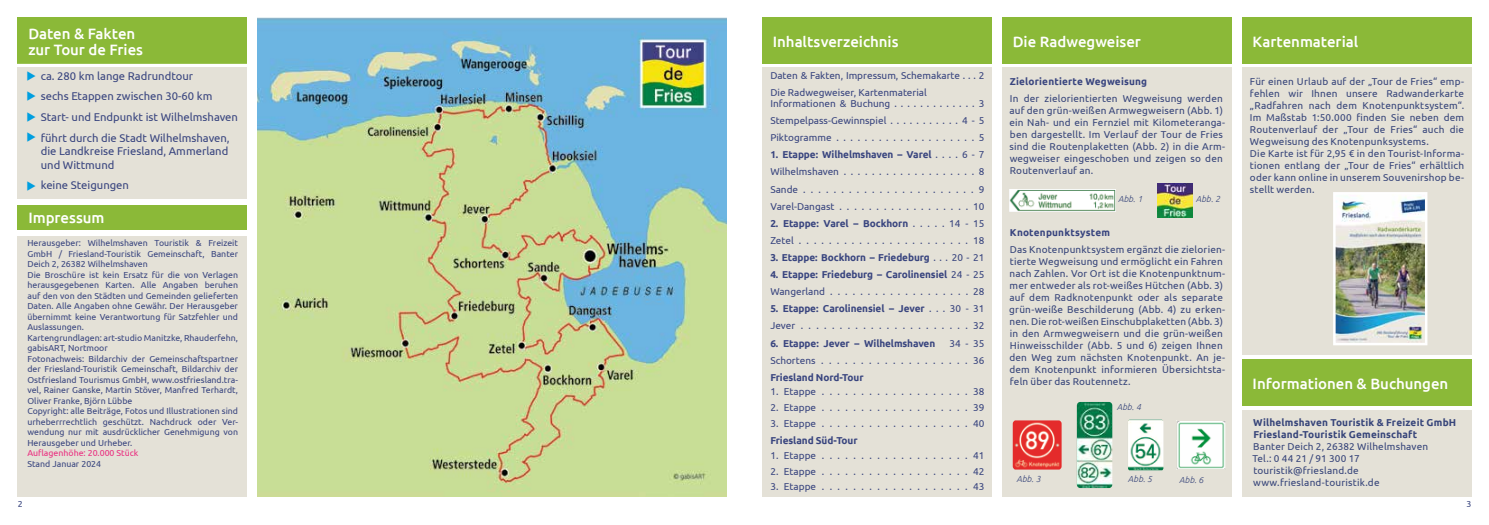
<style>
.page{position:relative;width:1489px;height:525px;background:#fff}
.page>*{position:absolute;margin:0;border:0;box-sizing:border-box;transform-origin:0 0}
.t1{font:500 15px/16.2px "Ubuntu";letter-spacing:-.005em;color:#fff}
.t2{font:11.25px/13.5px "Ubuntu";color:#39457f;text-align:justify}
.t3{font:10px/12px "Ubuntu";letter-spacing:.015em;color:#37457a}
.t4{font:10px/17.1px "Ubuntu";color:#39457f}
.t5{font:700 10px "Ubuntu";letter-spacing:-.01em;color:#39457f}
.t6{font:700 10px/12px "Ubuntu";letter-spacing:.02em;color:#37457a}
.t7{font:700 10px "Ubuntu";letter-spacing:.02em;color:#39457f}
.t8{font:8.75px/10.5px "Ubuntu";color:#39457f}
.t9{font:italic 300 8.75px "Ubuntu";letter-spacing:.02em;color:#37457a}
.t10{font:8.75px "Ubuntu";color:#ea2e7f}
.s1{color:#009fe0}
.s2{font-weight:700}
.s3{font-weight:400}
</style>
<div class="page">
<div style="left:1241px;top:410px;width:229px;height:86px;background:#e4e1d7"></div>
<div style="left:18px;top:18px;width:229px;height:46px;background:#8bb938"></div>
<div style="left:18px;top:67px;width:229px;height:132px;background:#e4e1d7"></div>
<div style="left:762px;top:67px;width:229px;height:429px;background:#e4e1d7"></div>
<img style="left:257px;top:18px;width:469px;height:478px">
<div style="left:1002px;top:67px;width:229px;height:429px;background:#e4e1d7"></div>
<div style="left:1002px;top:18px;width:229px;height:46px;background:#8bb938"></div>
<div style="left:762px;top:18px;width:229px;height:46px;background:#8bb938"></div>
<div style="left:1241px;top:67px;width:229px;height:288px;background:#e4e1d7"></div>
<div style="left:1241px;top:18px;width:229px;height:46px;background:#8bb938"></div>
<div style="left:1009px;top:189px;width:106px;height:22px;background:#f7faf8"></div>
<img style="left:1009px;top:190px;width:106px;height:21px">
<img style="left:1157px;top:183px;width:35px;height:34px">
<img style="left:1012px;top:420px;width:49px;height:49px">
<img style="left:1178px;top:422px;width:45px;height:45px">
<div style="left:1176px;top:420px;width:49px;height:49px;border:1px solid #e4e1d7"></div>
<img style="left:1128px;top:419px;width:35px;height:51px">
<img style="left:1076px;top:402px;width:36px;height:86px">
<div style="left:18px;top:236px;width:229px;height:260px;background:#e4e1d7"></div>
<div style="left:18px;top:206px;width:229px;height:24px;background:#8bb938"></div>
<img style="left:1335px;top:195px;width:89px;height:147px">
<div style="left:1332px;top:192px;width:95px;height:153px;border:2px solid #fff"></div>
<div style="left:1241px;top:359px;width:229px;height:46px;background:#8bb938"></div>
<h1 class="t1" style="left:28px;top:25px;width:116px">Daten &amp; Fakten zur Tour de Fries</h1>
<p class="t2" style="left:27px;top:68px;width:168px"><span class="s1">◆</span> ca. 280 km lange Radrundtour</p>
<p class="t2" style="left:27px;top:89px;width:187px"><span class="s1">◆</span> sechs Etappen zwischen 30-60 km</p>
<p class="t2" style="left:27px;top:110px;width:213px"><span class="s1">◆</span> Start- und Endpunkt ist Wilhelmshaven</p>
<p class="t2" style="left:41px;top:130px;width:190px;text-indent:-14px"><span class="s1">◆</span> führt durch die Stadt Wilhelmshaven, die Landkreise Friesland, Ammerland und Wittmund</p>
<p class="t2" style="left:41px;top:178px;width:90px">keine Steigungen</p>
<h1 class="t1" style="left:28px;top:209px;width:78px">Impressum</h1>
<p class="t8" style="left:27px;top:237px;width:212px">Herausgeber: Wilhelmshaven Touristik &amp; Freizeit GmbH / Friesland-Touristik Gemeinschaft, Banter Deich 2, 26382 Wilhelmshaven<br>Die Broschüre ist kein Ersatz für die von Verlagen herausgegebenen Karten. Alle Angaben beruhen auf den von den Städten und Gemeinden gelieferten Daten. Alle Angaben ohne Gewähr. Der Herausgeber übernimmt keine Verantwortung für Satzfehler und Auslassungen.<br>Kartengrundlagen: art-studio Manitzke, Rhauderfehn, gabisART, Nortmoor<br>Fotonachweis: Bildarchiv der Gemeinschaftspartner der Friesland-Touristik Gemeinschaft, Bildarchiv der Ostfriesland Tourismus GmbH, www.ostfriesland.tra&shy;vel, Rainer Ganske, Martin Stöver, Manfred Terhardt, Oliver Franke, Björn Lübbe<br>Copyright: alle Beiträge, Fotos und Illustrationen sind urheberrrechtlich geschützt. Nachdruck oder Ver&shy;wendung nur mit ausdrücklicher Genehmigung von Herausgeber und Urheber.</p>
<p class="t10" style="left:27px;top:448px;width:112px">Auflagenhöhe: 20.000 Stück</p>
<p class="t8" style="left:27px;top:458px;width:75px">Stand Januar 2024</p>
<h1 class="t1" style="left:772px;top:32px;width:127px">Inhaltsverzeichnis</h1>
<h1 class="t1" style="left:1012px;top:33px;width:130px">Die Radwegweiser</h1>
<p class="t4" style="left:770px;top:67px;width:215px;line-height:16.8px">Daten &amp; Fakten, Impressum, Schemakarte . . . 2<br>Die Radwegweiser, Kartenmaterial</p>
<p class="t4" style="left:770px;top:94px;width:215px;text-align:justify">Informationen &amp; Buchung . . . . . . . . . . . . . 3<br>Stempelpass-Gewinnspiel . . . . . . . . . . . 4 - 5<br>Piktogramme . . . . . . . . . . . . . . . . . . . . 5</p>
<p class="t4" style="left:770px;top:146px;width:216px;text-align:justify"><span class="s2">1. Etappe: Wilhelmshaven – Varel</span> . . . . 6 - 7<br>Wilhelmshaven . . . . . . . . . . . . . . . . . . . 8<br>Sande . . . . . . . . . . . . . . . . . . . . . . . 9<br>Varel-Dangast . . . . . . . . . . . . . . . . . . 10</p>
<p class="t4" style="left:770px;top:214px;width:216px"><span class="s2">2. Etappe: Varel – Bockhorn</span> . . . . . 14 - 15<br>Zetel . . . . . . . . . . . . . . . . . . . . . . . 18</p>
<p class="t5" style="left:770px;top:251px;width:216px">3. Etappe: Bockhorn – Friedeburg <span class="s3">. . . 20 - 21</span></p>
<p class="t4" style="left:770px;top:265px;width:216px"><span class="s2">4. Etappe: Friedeburg – Carolinensiel</span> 24 - 25<br>Wangerland . . . . . . . . . . . . . . . . . . . 28</p>
<p class="t4" style="left:770px;top:300px;width:216px"><span class="s2">5. Etappe: Carolinensiel – Jever</span> . . . 30 - 31<br>Jever . . . . . . . . . . . . . . . . . . . . . . 32</p>
<p class="t5" style="left:770px;top:337px;width:166px">6. Etappe: Jever – Wilhelmshaven</p>
<p class="t4" style="left:770px;top:334px;width:216px;text-align:right">34 - 35<br>Schortens . . . . . . . . . . . . . . . . . . . 36</p>
<p class="t5" style="left:770px;top:371px;width:95px">Friesland Nord-Tour</p>
<p class="t4" style="left:770px;top:382px;width:216px">1. Etappe . . . . . . . . . . . . . . . . . . . 38</p>
<p class="t4" style="left:770px;top:398px;width:216px">2. Etappe . . . . . . . . . . . . . . . . . . . 39</p>
<p class="t4" style="left:770px;top:414px;width:216px">3. Etappe . . . . . . . . . . . . . . . . . . . 40</p>
<p class="t5" style="left:770px;top:434px;width:89px">Friesland Süd-Tour</p>
<p class="t4" style="left:770px;top:446px;width:216px">1. Etappe . . . . . . . . . . . . . . . . . . . 41</p>
<p class="t4" style="left:770px;top:462px;width:216px">2. Etappe . . . . . . . . . . . . . . . . . . . 42</p>
<p class="t4" style="left:770px;top:478px;width:216px">3. Etappe . . . . . . . . . . . . . . . . . . . 43</p>
<p class="t7" style="left:1009px;top:75px;width:139px">Zielorientierte Wegweisung</p>
<p class="t3" style="left:1009px;top:92px;width:217px">In der zielorientierten Wegweisung werden auf den grün-weißen Armwegweisern (Abb. 1) ein Nah- und ein Fernziel mit Kilometeranga&shy;ben dargestellt. Im Verlauf der Tour de Fries sind die Routenplaketten (Abb. 2) in die Arm&shy;wegweiser eingeschoben und zeigen so den Routenverlauf an.</p>
<p class="t9" style="left:1117px;top:193px;width:26px">Abb. 1</p>
<p class="t9" style="left:1195px;top:193px;width:26px">Abb. 2</p>
<p class="t7" style="left:1009px;top:226px;width:102px">Knotenpunktsystem</p>
<p class="t3" style="left:1009px;top:243px;width:217px">Das Knotenpunktsystem ergänzt die zielorien&shy;tierte Wegweisung und ermöglicht ein Fahren nach Zahlen. Vor Ort ist die Knotenpunktnum&shy;mer entweder als rot-weißes Hütchen (Abb. 3) auf dem Radknotenpunkt oder als separate grün-weiße Beschilderung (Abb. 4) zu erken&shy;nen. Die rot-weißen Einschubplaketten (Abb. 3) in den Armwegweisern und die grün-weißen Hinweisschilder (Abb. 5 und 6) zeigen Ihnen den Weg zum nächsten Knotenpunkt. An je&shy;dem Knotenpunkt informieren Übersichtsta&shy;feln über das Routennetz.</p>
<p class="t9" style="left:1016px;top:474px;width:26px">Abb. 3</p>
<p class="t9" style="left:1116px;top:401px;width:26px">Abb. 4</p>
<p class="t9" style="left:1127px;top:474px;width:26px">Abb. 5</p>
<p class="t9" style="left:1179px;top:474px;width:26px">Abb. 6</p>
<h1 class="t1" style="left:1252px;top:33px;width:107px">Kartenmaterial</h1>
<p class="t3" style="left:1249px;top:75px;width:216px">Für einen Urlaub auf der „Tour de Fries“ emp&shy;fehlen wir Ihnen unsere Radwanderkarte „Radfahren nach dem Knotenpunktsystem“.<br>Im Maßstab 1:50.000 finden Sie neben dem Routenverlauf der „Tour de Fries“ auch die Wegweisung des Knotenpunksystems.<br>Die Karte ist für 2,95 € in den Tourist-Informa&shy;tionen entlang der „Tour de Fries“ erhältlich oder kann online in unserem Souvenirshop be&shy;stellt werden.</p>
<h1 class="t1" style="left:1252px;top:374px;width:197px">Informationen &amp; Buchungen</h1>
<p class="t6" style="left:1253px;top:416px;width:204px">Wilhelmshaven Touristik &amp; Freizeit GmbH<br>Friesland-Touristik Gemeinschaft</p>
<p class="t3" style="left:1252px;top:440px;width:177px">Banter Deich 2, 26382 Wilhelmshaven<br>Tel.: 0 44 21 / 91 300 17 touristik@friesland.de www.friesland-touristik.de</p>
<p class="t8" style="left:18px;top:498px;width:6px">2</p>
<p class="t8" style="left:1466px;top:498px;width:6px">3</p>
</div>
